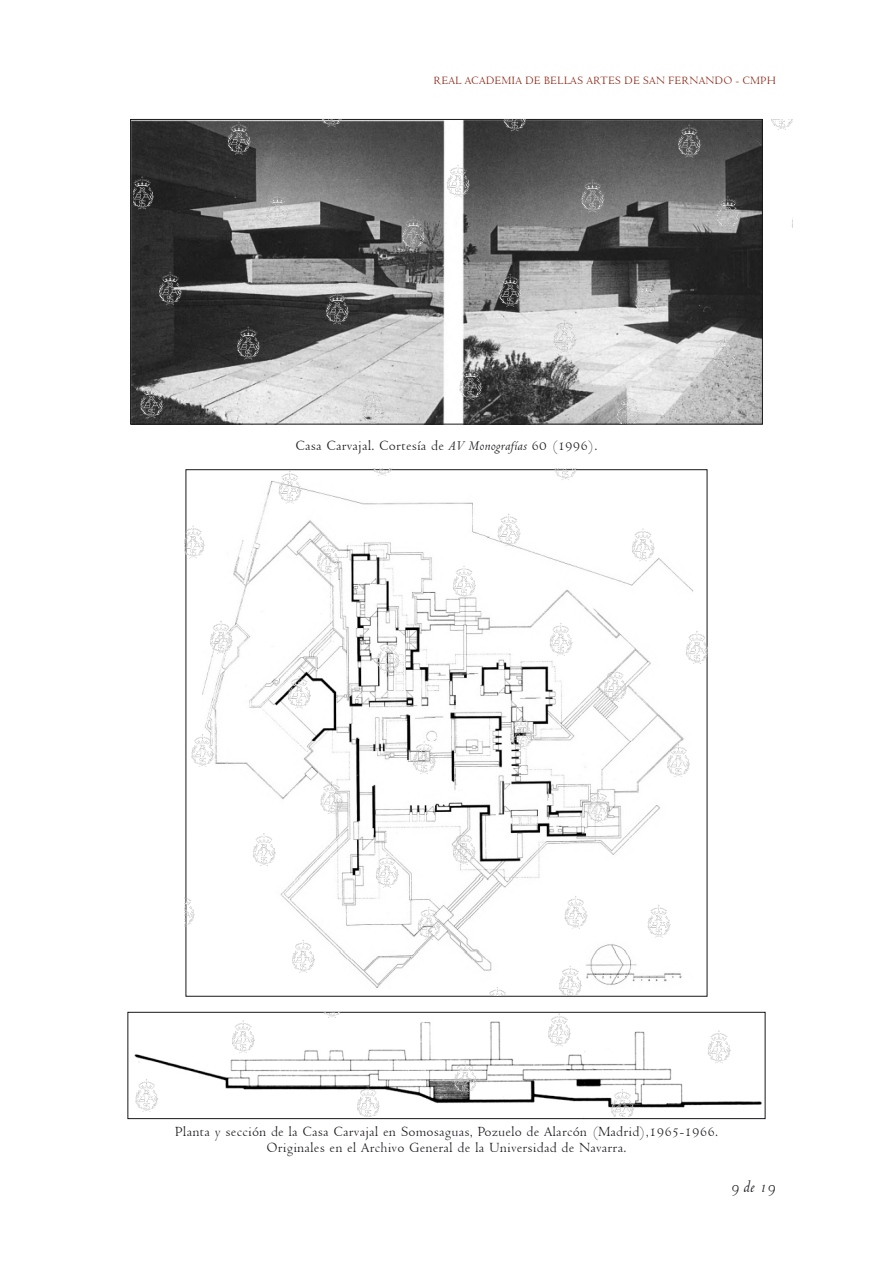
<style>
.page{position:relative;width:893px;height:1263px;background:#fff}
.page>*{position:absolute;margin:0;border:0;box-sizing:border-box;transform-origin:0 0}
.t1{font:italic 18px "Venetian 301 BT";color:#1a171c}
.t2{font:15px/16.5px "Venetian 301 BT";color:#1a171c;text-align:center}
.t3{font:12px "Venetian 301 BT";color:#8b2312}
.s1{font-style:italic}
</style>
<div class="page">
<div style="left:127px;top:1012px;width:638px;height:107px;border:1px solid #1a171c"></div>
<img style="left:133px;top:119px;width:659px;height:304px">
<img style="left:184px;top:468px;width:523px;height:527px">
<img style="left:128px;top:1012px;width:638px;height:105px">
<p class="t3" style="left:433px;top:73px;width:344px">REAL ACADEMIA DE BELLAS ARTES DE SAN FERNANDO - CMPH</p>
<p class="t2" style="left:295px;top:437px;width:304px">Casa Carvajal. Cortesía de <span class="s1">AV Monografías</span> 60 (1996).</p>
<p class="t2" style="left:175px;top:1123px;width:545px">Planta y sección de la Casa Carvajal en Somosaguas, Pozuelo de Alarcón (Madrid),1965-1966.<br>Originales en el Archivo General de la Universidad de Navarra.</p>
<p class="t1" style="left:731px;top:1177px;width:46px">9 de 19</p>
</div>
